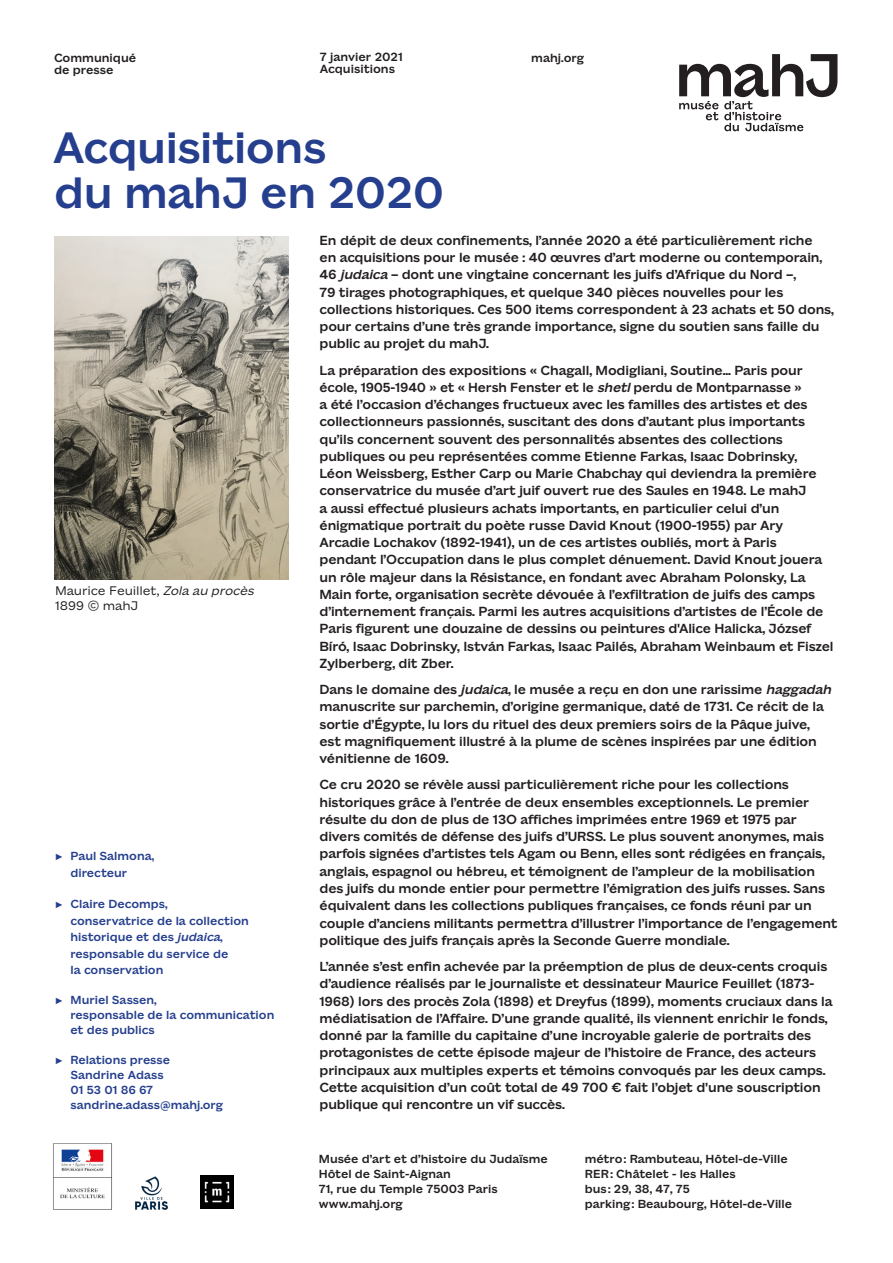
<style>
.page{position:relative;width:893px;height:1263px;background:#fff}
.page>*{position:absolute;margin:0;border:0;box-sizing:border-box;transform-origin:0 0}
.grand_titre{font:500 45px/45px "Mahj";letter-spacing:-.01em;color:#253f8e}
.texte_petit{font:500 13.5px/17.2px "Mahj";letter-spacing:-.01em;color:#231f20}
.t1{font:12.75px/15px "Mahj";letter-spacing:-.01em;color:#231f20}
.t2{font:500 12.15px "Mahj";color:#231f20}
.t3{font:500 12px/16.5px "Mahj";color:#253f8e}
.texte_petit-2{font:500 12px/15px "Mahj";color:#231f20}
.s1{font-style:italic}
</style>
<div class="page">
<img style="left:55px;top:236px;width:234px;height:343px">
<svg style="left:679px;top:54px;width:158px;height:77px"></svg>
<img style="left:53px;top:1143px;width:59px;height:67px">
<img style="left:135px;top:1176px;width:33px;height:34px">
<img style="left:200px;top:1175px;width:33px;height:33px">
<p class="t2" style="left:54px;top:47px;width:84px">Communiqué</p>
<p class="t2" style="left:54px;top:59px;width:61px">de presse</p>
<p class="t2" style="left:320px;top:46px;width:84px">7 janvier 2021</p>
<p class="t2" style="left:531px;top:47px;width:55px">mahj.org</p>
<p class="t2" style="left:320px;top:58px;width:77px">Acquisitions</p>
<p class="grand_titre" style="left:53px;top:120px;width:393px">Acquisitions<br>du mahJ en 2020</p>
<p class="t1" style="left:55px;top:582px;width:204px">Maurice Feuillet, <span class="s1">Zolaau procès<br></span>1899 © mahJ</p>
<p class="t3" style="left:70px;top:846px;width:85px;text-indent:-16px">▶ Paul Salmona, directeur</p>
<p class="t3" style="left:70px;top:894px;width:180px;text-indent:-16px">▶ Claire Decomps, conservatrice de la collection historique et des <span class="s1">judaica</span>, responsable du service de<br>la conservation</p>
<p class="t3" style="left:70px;top:991px;width:205px;line-height:15px;text-indent:-16px">▶ Muriel Sassen,<br>responsable de la communication et des publics</p>
<p class="t3" style="left:70px;top:1051px;width:154px;line-height:15px;text-indent:-16px">▶ Relations presse<br>Sandrine Adass<br>01 53 01 86 67 sandrine.adass@mahj.org</p>
<p class="texte_petit" style="left:319px;top:230px;width:516px">En dépit de deux confinements, l’année 2020 a été particulièrement riche<br>en acquisitions pour le musée : 40 œuvres d’art moderne ou contemporain, 46 <span class="s1">judaica</span>– dont une vingtaine concernant les juifs d’Afrique du Nord –,<br>79 tirages photographiques, et quelque 340 pièces nouvelles pour les collections historiques. Ces 500 items correspondent à 23 achats et 50 dons, pour certains d’une très grande importance, signe du soutien sans faille du public au projet du mahJ.</p>
<p class="texte_petit" style="left:319px;top:360px;width:516px">La préparation des expositions « Chagall, Modigliani, Soutine... Paris pour école, 1905-1940 » et « Hersh Fenster et le <span class="s1">shetl</span>perdu de Montparnasse »<br>a été l’occasion d’échanges fructueux avec les familles des artistes et des collectionneurs passionnés, suscitant des dons d’autant plus importants qu’ils concernent souvent des personnalités absentes des collections publiques ou peu représentées comme Etienne Farkas, Isaac Dobrinsky,<br>Léon Weissberg, Esther Carp ou Marie Chabchay qui deviendra la première conservatrice du musée d’art juif ouvert rue des Saules en 1948. Le mahJ<br>a aussi effectué plusieurs achats importants, en particulier celui d’un énigmatique portrait du poète russe David Knout (1900-1955) par Ary Arcadie Lochakov (1892-1941), un de ces artistes oubliés, mort à Paris pendant l’Occupation dans le plus complet dénuement. David Knout jouera un rôle majeur dans la Résistance, en fondant avec Abraham Polonsky, La Main forte, organisation secrète dévouée à l’exfiltration de juifs des camps d’internement français. Parmi les autres acquisitions d’artistes de l’École de Paris figurent une douzaine de dessins ou peintures d'Alice Halicka, József Bíró, Isaac Dobrinsky, István Farkas, Isaac Pailés, Abraham Weinbaum et Fiszel Zylberberg, dit Zber.</p>
<p class="texte_petit" style="left:319px;top:679px;width:518px">Dans le domaine des <span class="s1">judaica</span>, le musée a reçu en don une rarissime <span class="s1">haggadah </span>manuscrite sur parchemin, d’origine germanique, daté de 1731. Ce récit de la sortie d’Égypte, lu lors du rituel des deux premiers soirs de la Pâque juive,<br>est magnifiquement illustré à la plume de scènes inspirées par une édition vénitienne de 1609.</p>
<p class="texte_petit" style="left:319px;top:775px;width:519px">Ce cru 2020 se révèle aussi particulièrement riche pour les collections historiques grâce à l’entrée de deux ensembles exceptionnels. Le premier résulte du don de plus de 13O affiches imprimées entre 1969 et 1975 par divers comités de défense des juifs d’URSS. Le plus souvent anonymes, mais parfois signées d’artistes tels Agam ou Benn, elles sont rédigées en français, anglais, espagnol ou hébreu, et témoignent de l’ampleur de la mobilisation des juifs du monde entier pour permettre l’émigration des juifs russes. Sans équivalent dans les collections publiques françaises, ce fonds réuni par un couple d’anciens militants permettra d’illustrer l’importance de l’engagement politique des juifs français après la Seconde Guerre mondiale.</p>
<p class="texte_petit" style="left:319px;top:956px;width:514px">L’année s’est enfin achevée par la préemption de plus de deux-cents croquis d’audience réalisés par le journaliste et dessinateur Maurice Feuillet (1873- 1968) lors des procès Zola (1898) et Dreyfus (1899), moments cruciaux dans la médiatisation de l’Affaire. D’une grande qualité, ils viennent enrichir le fonds, donné par la famille du capitaine d’une incroyable galerie de portraits des protagonistes de cette épisode majeur de l’histoire de France, des acteurs principaux aux multiples experts et témoins convoqués par les deux camps.<br>Cette acquisition d’un coût total de 49 700 € fait l’objet d'une souscription publique qui rencontre un vif succès.</p>
<p class="texte_petit-2" style="left:319px;top:1150px;width:231px">Musée d’art et d’histoire du Judaïsme</p>
<p class="texte_petit-2" style="left:319px;top:1165px;width:180px">Hôtel de Saint-Aignan<br>71, rue du Temple 75003 Paris www.mahj.org</p>
<p class="texte_petit-2" style="left:585px;top:1150px;width:205px">métro: Rambuteau, Hôtel-de-Ville</p>
<p class="texte_petit-2" style="left:585px;top:1165px;width:152px">RER: Châtelet - les Halles</p>
<p class="texte_petit-2" style="left:585px;top:1180px;width:107px">bus: 29, 38, 47, 75</p>
<p class="texte_petit-2" style="left:585px;top:1195px;width:209px">parking: Beaubourg, Hôtel-de-Ville</p>
</div>
